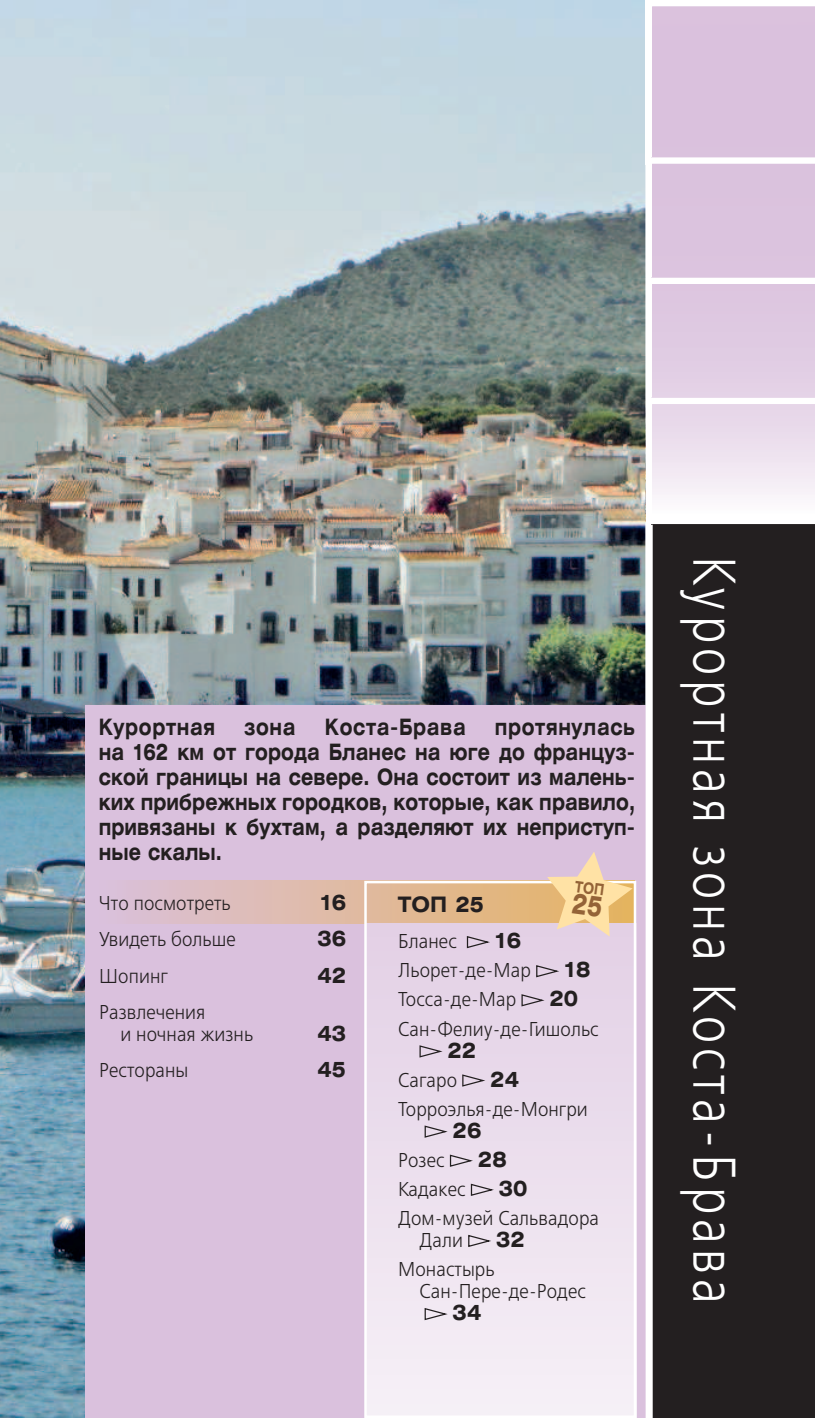
<style>
.page{position:relative;width:815px;height:1418px;background:#fff}
.page>*{position:absolute;margin:0;border:0;box-sizing:border-box;transform-origin:0 0}
.t1{font:300 60px "Free Set";letter-spacing:.105em;color:#fff;scale:.8 1}
.t2{font:700 22.5px/25px "Helios Ext";letter-spacing:.01em;color:#231f20;text-align:justify;scale:.75 1}
.t3{font:700 22.5px "Helios Ext";letter-spacing:.04em;color:#231f20;scale:.75 1}
.t4{font:700 21.25px "Helios Ext";letter-spacing:.005em;color:#231f20;scale:.92 1}
.t5{font:300 20px/22px "Free Set";letter-spacing:.005em;color:#231f20;scale:.92 1}
</style>
<div class="page">
<img style="left:0;top:0;width:646px;height:1417px">
<div style="left:85px;top:705px;width:568px;height:712px;background:#dac1dd"></div>
<div style="left:646px;top:524px;width:169px;height:893px;background:#231f20"></div>
<img style="left:645px;top:0;width:1px;height:157px">
<img style="left:645px;top:157px;width:1px;height:127px">
<img style="left:645px;top:277px;width:1px;height:127px">
<img style="left:645px;top:398px;width:1px;height:126px">
<img style="left:652px;top:524px;width:163px;height:1px">
<svg style="left:651px;top:6px;width:164px;height:489px;background:#e1cde3"></svg>
<svg style="left:138px;top:880px;width:409px;height:43px;background:#dfbaa4"></svg>
<img style="left:367px;top:924px;width:266px;height:490px">
<div style="left:364px;top:880px;width:272px;height:537px;border:2px solid #fff"></div>
<svg style="left:466px;top:935px;width:23px;height:14px"></svg>
<svg style="left:536px;top:964px;width:22px;height:14px"></svg>
<svg style="left:521px;top:993px;width:23px;height:14px"></svg>
<svg style="left:419px;top:1044px;width:23px;height:14px"></svg>
<svg style="left:462px;top:1073px;width:22px;height:14px"></svg>
<svg style="left:424px;top:1124px;width:23px;height:14px"></svg>
<svg style="left:449px;top:1153px;width:23px;height:14px"></svg>
<svg style="left:470px;top:1182px;width:23px;height:14px"></svg>
<svg style="left:468px;top:1233px;width:22px;height:14px"></svg>
<svg style="left:424px;top:1306px;width:23px;height:14px"></svg>
<svg style="left:547px;top:852px;width:86px;height:84px"></svg>
<p class="t3" style="left:99px;top:713px;width:157px">Курортная</p>
<p class="t2" style="left:244px;top:714px;width:70px">зона</p>
<p class="t3" style="left:325px;top:713px;width:189px">Коста-Брава</p>
<p class="t2" style="left:99px;top:714px;width:717px;text-indent:396px">протянулась на 162 км от города Бланес на юге до француз&shy;ской границы на севере. Она состоит из малень&shy;ких прибрежных городков, которые, как правило, привязаны к бухтам, а разделяют их неприступ&shy;ные скалы.</p>
<p class="t5" style="left:99px;top:893px;width:144px">Что посмотреть</p>
<p class="t4" style="left:320px;top:889px;width:30px">16</p>
<p class="t5" style="left:99px;top:929px;width:150px">Увидеть больше</p>
<p class="t4" style="left:317px;top:925px;width:33px">36</p>
<p class="t5" style="left:99px;top:966px;width:76px">Шопинг</p>
<p class="t4" style="left:317px;top:962px;width:33px">42</p>
<p class="t5" style="left:120px;top:1002px;width:146px;text-indent:-21px">Развлечения<br>и ночная жизнь</p>
<p class="t4" style="left:317px;top:1020px;width:33px">43</p>
<p class="t5" style="left:99px;top:1060px;width:99px">Рестораны</p>
<p class="t4" style="left:317px;top:1056px;width:33px">45</p>
<p class="t4" style="left:398px;top:891px;width:95px">ТОП 25</p>
<p class="t5" style="left:398px;top:931px;width:65px">Бланес</p>
<p class="t4" style="left:495px;top:927px;width:30px">16</p>
<p class="t5" style="left:398px;top:960px;width:146px">Льорет-де-Мар</p>
<p class="t4" style="left:564px;top:956px;width:30px">18</p>
<p class="t5" style="left:398px;top:989px;width:130px">Тосса-де-Мар</p>
<p class="t4" style="left:549px;top:985px;width:33px">20</p>
<p class="t5" style="left:398px;top:1019px;width:219px">Сан-Фелиу-де-Гишольс</p>
<p class="t4" style="left:447px;top:1037px;width:33px">22</p>
<p class="t5" style="left:398px;top:1070px;width:65px">Сагаро</p>
<p class="t4" style="left:490px;top:1066px;width:33px">24</p>
<p class="t5" style="left:398px;top:1099px;width:208px">Торроэлья-де-Монгри</p>
<p class="t4" style="left:453px;top:1117px;width:33px">26</p>
<p class="t5" style="left:398px;top:1150px;width:52px">Розес</p>
<p class="t4" style="left:478px;top:1146px;width:33px">28</p>
<p class="t5" style="left:398px;top:1179px;width:75px">Кадакес</p>
<p class="t4" style="left:499px;top:1175px;width:33px">30</p>
<p class="t5" style="left:419px;top:1208px;width:197px;text-indent:-21px">Дом-музей Сальвадора<br>Дали</p>
<p class="t4" style="left:496px;top:1226px;width:33px">32</p>
<p class="t5" style="left:419px;top:1259px;width:182px;text-indent:-21px">Монастырь<br>Сан-Пере-де-Родес</p>
<p class="t4" style="left:453px;top:1299px;width:33px">34</p>
<p class="t1" style="left:741px;top:555px;width:937px;rotate:90deg">Курортная зона Коста-Брава</p>
</div>
